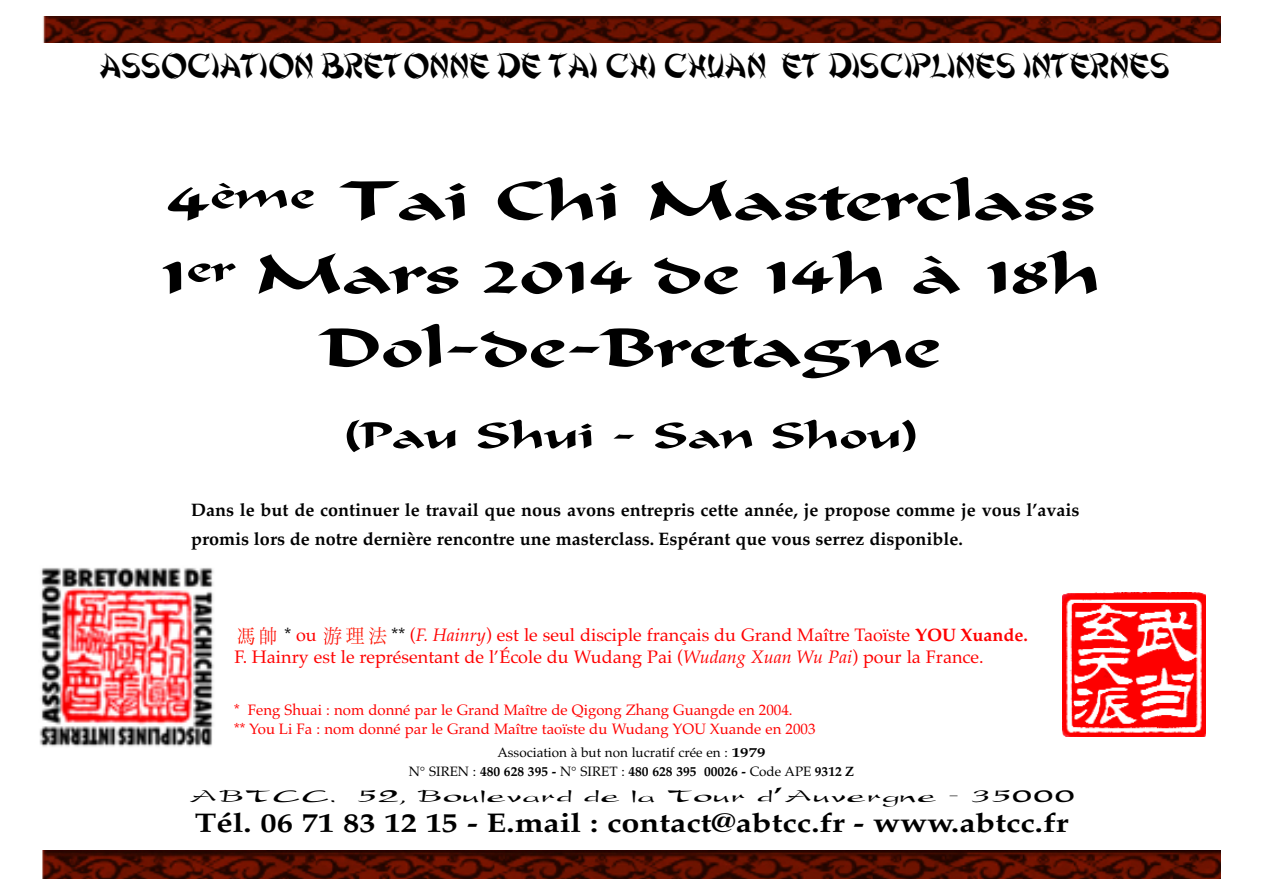
<style>
.page{position:relative;width:1263px;height:893px;background:#fff}
.page>*{position:absolute;margin:0;border:0;box-sizing:border-box;transform-origin:0 0}
.t1{font:54px/73.3px "Calligrapher";color:#000;text-align:center;scale:1.55 1}
.t2{font:36px "Shanghai";color:#000}
.t3{font:36px "Calligrapher";color:#000;scale:1.55 1}
.t4{font:700 27px "Palatino";color:#000;scale:1.2 1}
.t5{font:21px "Kudasai";letter-spacing:.025em;color:#000;scale:1.5 1}
.t6{font:700 18px/28.5px "Palatino";color:#000}
.t7{font:18px/21.9px "Palatino";color:#f00}
.t8{font:15px/18.3px "Palatino";color:#f00}
.t9{font:13.5px/18.6px "Palatino";color:#000;text-align:center}
.s1{color:#000}
.s2{font-style:italic}
.s3{font-weight:700}
.s4{font-family:"Palatino";font-weight:700}
</style>
<div class="page">
<img style="left:324px;top:626px;width:63px;height:19px">
<img style="left:237px;top:627px;width:40px;height:18px">
<img style="left:39px;top:567px;width:175px;height:180px">
<img style="left:43px;top:16px;width:1177px;height:27px">
<img style="left:43px;top:850px;width:1177px;height:29px">
<img style="left:1062px;top:593px;width:144px;height:143px">
<h2 class="t2" style="left:99px;top:44px;width:1071px">ASSOCIATION BRETONNE DE TAI CHI CHUAN ET DISCIPLINES INTERNES</h2>
<h1 class="t1" style="left:162px;top:165px;width:607px">4<sup>ème</sup> Tai Chi Masterclass<br>1<sup>er</sup> Mars 2014 de 14h à 18h<br>Dol-de-Bretagne</h1>
<h2 class="t3" style="left:343px;top:416px;width:372px">(Pau Shui - San Shou)</h2>
<p class="t6" style="left:191px;top:495px;width:890px">Dans le but de continuer le travail que nous avons entrepris cette année, je propose comme je vous l’avais promis lors de notre dernière rencontre une masterclass. Espérant que vous serrez disponible.</p>
<p class="t7" style="left:235px;top:624px;width:795px;text-indent:156px"><span class="s1">**</span> (<span class="s2">F. Hainry</span>) est le seul disciple français du Grand Maître Taoïste <span class="s3">YOU Xuande.<br></span>F. Hainry est le représentant de l’École du Wudang Pai (<span class="s2">Wudang Xuan Wu Pai</span>) pour la France.</p>
<p class="t8" style="left:234px;top:701px;width:583px">* Feng Shuai : nom donné par le Grand Maître de Qigong Zhang Guangde en 2004.<br>** You Li Fa : nom donné par le Grand Maître taoïste du Wudang YOU Xuande en 2003</p>
<p class="t9" style="left:409px;top:743px;width:447px">Association à but non lucratif crée en : <span class="s3">1979<br></span>N° SIREN : <span class="s3">480 628 395 -</span> N° SIRET : <span class="s3">480 628 395 00026 -</span> Code APE <span class="s3">9312 Z</span></p>
<p class="t5" style="left:188px;top:782px;width:593px">ABTCC. 52, Boulevard de la Tour d<span class="s4">’</span>Auvergne - 35000</p>
<h3 class="t4" style="left:195px;top:807px;width:729px">Tél. 06 71 83 12 15 - E.mail : contact@abtcc.fr - www.abtcc.fr</h3>
<p class="t7" style="left:284px;top:624px;width:34px"><span class="s1">*</span> ou</p>
</div>
